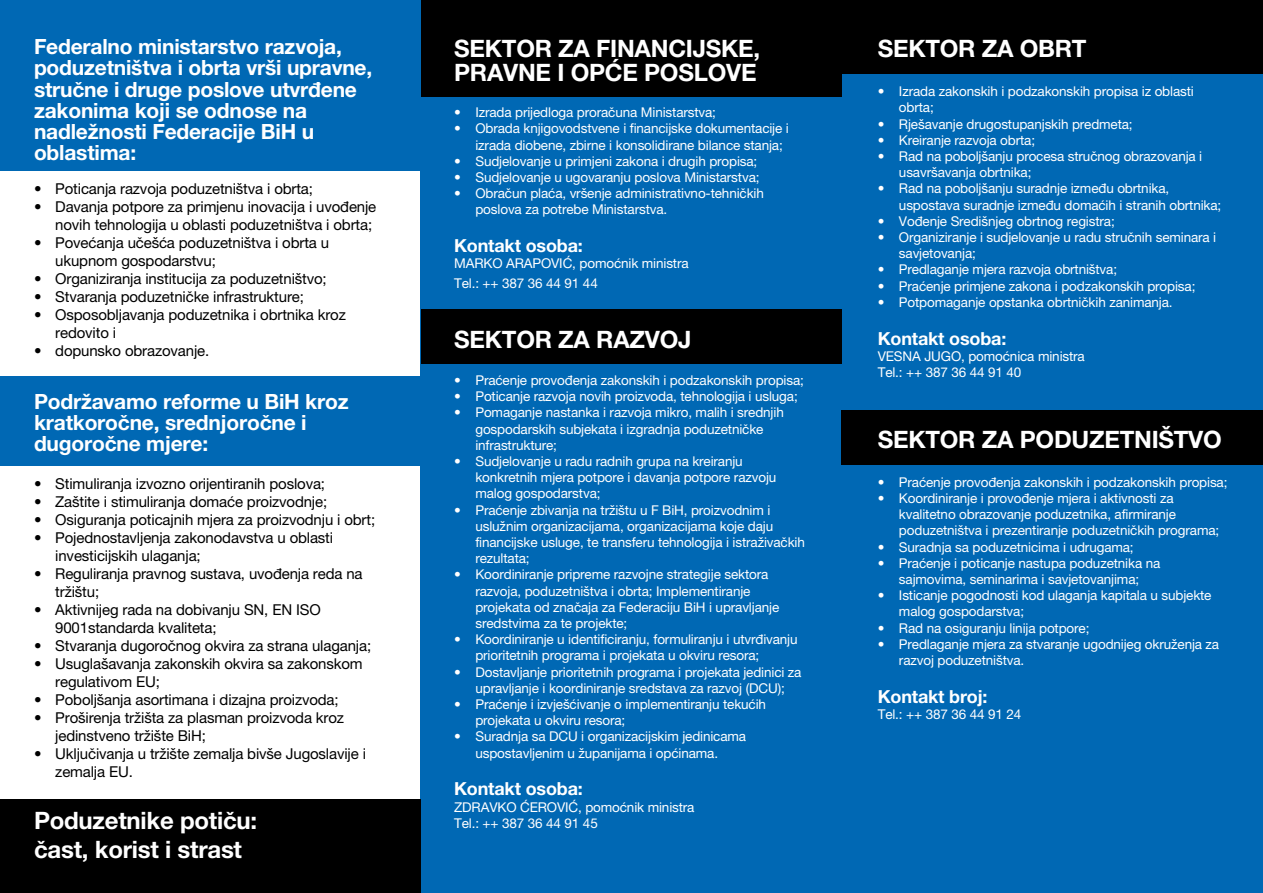
<style>
.page{position:relative;width:1263px;height:893px;background:#fff}
.page>*{position:absolute;margin:0;border:0;box-sizing:border-box;transform-origin:0 0}
.t1{font:700 24px/24px "Helvetica";letter-spacing:-.01em;color:#fff}
.t2{font:700 21px/21px "Helvetica";letter-spacing:-.01em;color:#fff}
.t3{font:700 18px "Helvetica";letter-spacing:-.01em;color:#fff}
.t4{font:15px/18px "Helvetica";letter-spacing:-.01em;color:#000}
.t5{font:13.5px/16.2px "Helvetica";letter-spacing:-.01em;color:#fff}
</style>
<div class="page">
<div style="left:420px;top:0;width:843px;height:893px;background:#0068b4"></div>
<div style="left:412px;top:0;width:430px;height:96px;background:#000"></div>
<div style="left:0;top:799px;width:421px;height:94px;background:#000"></div>
<div style="left:0;top:0;width:421px;height:170px;background:#0068b4"></div>
<div style="left:842px;top:0;width:421px;height:73px;background:#000"></div>
<div style="left:842px;top:410px;width:421px;height:55px;background:#000"></div>
<div style="left:421px;top:309px;width:421px;height:55px;background:#000"></div>
<div style="left:0;top:376px;width:421px;height:90px;background:#0068b4"></div>
<h2 class="t2" style="left:34px;top:36px;width:340px">Federalno ministarstvo razvoja, poduzetništva i obrta vrši upravne, stručne i druge poslove utvrđene zakonima koji se odnose na nadležnosti Federacije BiH u oblastima:</h2>
<p class="t4" style="left:34px;top:179px;width:280px">• Poticanja razvoja poduzetništva i obrta;</p>
<p class="t4" style="left:34px;top:197px;width:344px;text-align:right">• Davanja potpore za primjenu inovacija i uvođenje novih tehnologija u oblasti poduzetništva i obrta;</p>
<p class="t4" style="left:55px;top:233px;width:275px;text-indent:-21px">• Povećanja učešća poduzetništva i obrta u ukupnom gospodarstvu;</p>
<p class="t4" style="left:34px;top:269px;width:294px">• Organiziranja institucija za poduzetništvo;</p>
<p class="t4" style="left:34px;top:287px;width:271px">• Stvaranja poduzetničke infrastrukture;</p>
<p class="t4" style="left:55px;top:305px;width:292px;text-indent:-21px">• Osposobljavanja poduzetnika i obrtnika kroz redovito i</p>
<p class="t4" style="left:34px;top:341px;width:177px">• dopunsko obrazovanje.</p>
<h2 class="t2" style="left:34px;top:391px;width:316px">Podržavamo reforme u BiH kroz kratkoročne, srednjoročne i dugoročne mjere:</h2>
<p class="t4" style="left:34px;top:474px;width:293px">• Stimuliranja izvozno orijentiranih poslova;</p>
<p class="t4" style="left:34px;top:492px;width:295px">• Zaštite i stimuliranja domaće proizvodnje;</p>
<p class="t4" style="left:34px;top:510px;width:343px">• Osiguranja poticajnih mjera za proizvodnju i obrt;</p>
<p class="t4" style="left:55px;top:528px;width:279px;text-indent:-21px">• Pojednostavljenja zakonodavstva u oblasti investicijskih ulaganja;</p>
<p class="t4" style="left:55px;top:564px;width:309px;text-indent:-21px">• Reguliranja pravnog sustava, uvođenja reda na tržištu;</p>
<p class="t4" style="left:55px;top:600px;width:267px;text-indent:-21px">• Aktivnijeg rada na dobivanju SN, EN ISO<br>9001standarda kvaliteta;</p>
<p class="t4" style="left:34px;top:636px;width:339px">• Stvaranja dugoročnog okvira za strana ulaganja;</p>
<p class="t4" style="left:55px;top:654px;width:309px;text-indent:-21px">• Usuglašavanja zakonskih okvira sa zakonskom regulativom EU;</p>
<p class="t4" style="left:34px;top:690px;width:306px">• Poboljšanja asortimana i dizajna proizvoda;</p>
<p class="t4" style="left:55px;top:708px;width:290px;text-indent:-21px">• Proširenja tržišta za plasman proizvoda kroz jedinstveno tržište BiH;</p>
<p class="t4" style="left:55px;top:744px;width:312px;text-indent:-21px">• Uključivanja u tržište zemalja bivše Jugoslavije i zemalja EU.</p>
<h1 class="t1" style="left:34px;top:806px;width:225px;line-height:28.8px">Poduzetnike potiču: čast, korist i strast</h1>
<h1 class="t1" style="left:454px;top:36px;width:308px">SEKTOR ZA FINANCIJSKE,<br>PRAVNE I OPĆE POSLOVE</h1>
<p class="t5" style="left:454px;top:104px;width:263px">• Izrada prijedloga proračuna Ministarstva;</p>
<p class="t5" style="left:475px;top:120px;width:315px;text-indent:-21px">• Obrada knjigovodstvene i financijske dokumentacije i izrada diobene, zbirne i konsolidirane bilance stanja;</p>
<p class="t5" style="left:454px;top:153px;width:305px">• Sudjelovanje u primjeni zakona i drugih propisa;</p>
<p class="t5" style="left:454px;top:169px;width:307px">• Sudjelovanje u ugovaranju poslova Ministarstva;</p>
<p class="t5" style="left:475px;top:185px;width:290px;text-indent:-21px">• Obračun plaća, vršenje administrativno-tehničkih poslova za potrebe Ministarstva.</p>
<h3 class="t3" style="left:454px;top:235px;width:130px">Kontakt osoba:</h3>
<p class="t5" style="left:454px;top:254px;width:236px;line-height:19.5px">MARKO ARAPOVIĆ, pomoćnik ministra<br>Tel.: ++ 387 36 44 91 44</p>
<h1 class="t1" style="left:454px;top:327px;width:239px">SEKTOR ZA RAZVOJ</h1>
<p class="t5" style="left:454px;top:372px;width:351px">• Praćenje provođenja zakonskih i podzakonskih propisa;</p>
<p class="t5" style="left:454px;top:388px;width:345px">• Poticanje razvoja novih proizvoda, tehnologija i usluga;</p>
<p class="t5" style="left:475px;top:404px;width:310px;text-indent:-21px">• Pomaganje nastanka i razvoja mikro, malih i srednjih gospodarskih subjekata i izgradnja poduzetničke infrastrukture;</p>
<p class="t5" style="left:475px;top:453px;width:302px;text-indent:-21px">• Sudjelovanje u radu radnih grupa na kreiranju konkretnih mjera potpore i davanja potpore razvoju malog gospodarstva;</p>
<p class="t5" style="left:475px;top:502px;width:331px;text-indent:-21px">• Praćenje zbivanja na tržištu u F BiH, proizvodnim i uslužnim organizacijama, organizacijama koje daju financijske usluge, te transferu tehnologija i istraživačkih rezultata;</p>
<p class="t5" style="left:475px;top:566px;width:305px;text-indent:-21px">• Koordiniranje pripreme razvojne strategije sektora razvoja, poduzetništva i obrta; Implementiranje projekata od značaja za Federaciju BiH i upravljanje sredstvima za te projekte;</p>
<p class="t5" style="left:475px;top:631px;width:324px;text-indent:-21px">• Koordiniranje u identificiranju, formuliranju i utvrđivanju prioritetnih programa i projekata u okviru resora;</p>
<p class="t5" style="left:454px;top:664px;width:349px;text-align:center">• Dostavljanje prioritetnih programa i projekata jedinici za upravljanje i koordiniranje sredstava za razvoj (DCU);</p>
<p class="t5" style="left:475px;top:696px;width:292px;text-indent:-21px">• Praćenje i izvješćivanje o implementiranju tekućih projekata u okviru resora;</p>
<p class="t5" style="left:454px;top:728px;width:293px;text-align:center">• Suradnja sa DCU i organizacijskim jedinicama uspostavljenim u županijama i općinama.</p>
<h3 class="t3" style="left:454px;top:778px;width:130px">Kontakt osoba:</h3>
<p class="t5" style="left:454px;top:799px;width:18px">Zdravko</p>
<p class="t5" style="left:520px;top:799px;width:10px">ćerović</p>
<p class="t5" style="left:454px;top:799px;width:242px;text-indent:124px">, pomoćnik ministra<br>Tel.: ++ 387 36 44 91 45</p>
<h1 class="t1" style="left:878px;top:36px;width:210px">SEKTOR ZA OBRT</h1>
<p class="t5" style="left:899px;top:83px;width:296px;text-indent:-21px">• Izrada zakonskih i podzakonskih propisa iz oblasti obrta;</p>
<p class="t5" style="left:878px;top:115px;width:256px">• Rješavanje drugostupanjskih predmeta;</p>
<p class="t5" style="left:878px;top:132px;width:159px">• Kreiranje razvoja obrta;</p>
<p class="t5" style="left:899px;top:148px;width:305px;text-indent:-21px">• Rad na poboljšanju procesa stručnog obrazovanja i usavršavanja obrtnika;</p>
<p class="t5" style="left:899px;top:180px;width:324px;text-indent:-21px">• Rad na poboljšanju suradnje između obrtnika, uspostava suradnje između domaćih i stranih obrtnika;</p>
<p class="t5" style="left:878px;top:213px;width:239px">• Vođenje Središnjeg obrtnog registra;</p>
<p class="t5" style="left:899px;top:229px;width:319px;text-indent:-21px">• Organiziranje i sudjelovanje u radu stručnih seminara i savjetovanja;</p>
<p class="t5" style="left:878px;top:261px;width:241px">• Predlaganje mjera razvoja obrtništva;</p>
<p class="t5" style="left:878px;top:277px;width:319px">• Praćenje primjene zakona i podzakonskih propisa;</p>
<p class="t5" style="left:878px;top:294px;width:296px">• Potpomaganje opstanka obrtničkih zanimanja.</p>
<h3 class="t3" style="left:878px;top:327px;width:130px">Kontakt osoba:</h3>
<p class="t5" style="left:878px;top:348px;width:209px">VESNA JUGO, pomoćnica ministra<br>Tel.: ++ 387 36 44 91 40</p>
<h1 class="t1" style="left:878px;top:427px;width:346px">SEKTOR ZA PODUZETNIŠTVO</h1>
<p class="t5" style="left:878px;top:474px;width:351px">• Praćenje provođenja zakonskih i podzakonskih propisa;</p>
<p class="t5" style="left:899px;top:490px;width:322px;text-indent:-21px">• Koordiniranje i provođenje mjera i aktivnosti za kvalitetno obrazovanje poduzetnika, afirmiranje poduzetništva i prezentiranje poduzetničkih programa;</p>
<p class="t5" style="left:878px;top:538px;width:257px">• Suradnja sa poduzetnicima i udrugama;</p>
<p class="t5" style="left:878px;top:555px;width:284px;text-align:center">• Praćenje i poticanje nastupa poduzetnika na sajmovima, seminarima i savjetovanjima;</p>
<p class="t5" style="left:899px;top:587px;width:314px;text-indent:-21px">• Isticanje pogodnosti kod ulaganja kapitala u subjekte malog gospodarstva;</p>
<p class="t5" style="left:878px;top:619px;width:213px">• Rad na osiguranju linija potpore;</p>
<p class="t5" style="left:899px;top:636px;width:322px;text-indent:-21px">• Predlaganje mjera za stvaranje ugodnijeg okruženja za razvoj poduzetništva.</p>
<h3 class="t3" style="left:878px;top:685px;width:111px">Kontakt broj:</h3>
<p class="t5" style="left:878px;top:706px;width:145px">Tel.: ++ 387 36 44 91 24</p>
</div>
